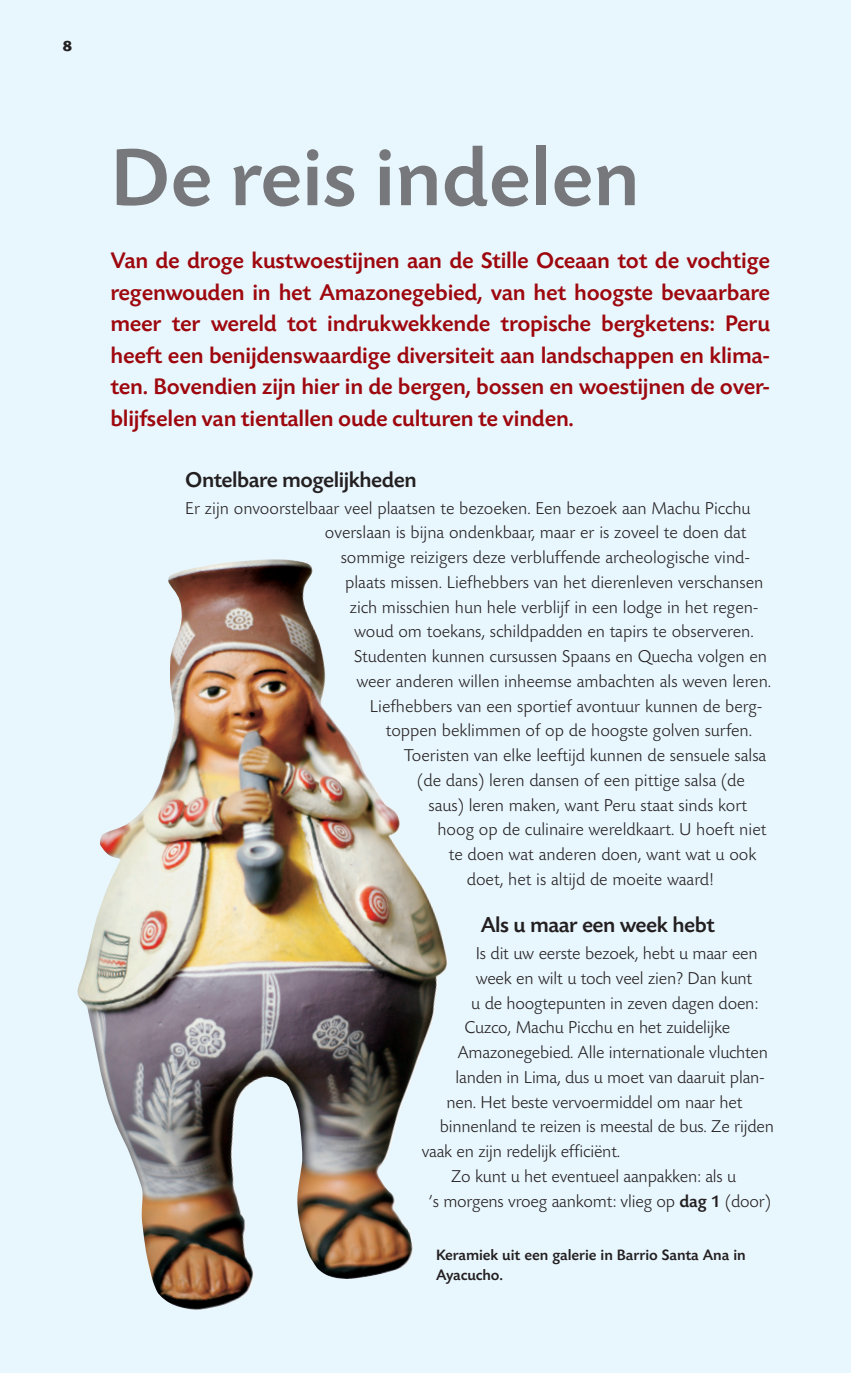
<style>
.page{position:relative;width:851px;height:1373px;background:#fff}
.page>*{position:absolute;margin:0;border:0;box-sizing:border-box;transform-origin:0 0}
.t1{font:500 85.5px "Today SBOP";color:#76787b}
.t2{font:500 23.62px/31.5px "Today SBOP";letter-spacing:-.01em;color:#9d070d;text-align:justify}
.t3{font:500 22.5px "Today SBOP";letter-spacing:-.02em;color:#231f20}
.t4{font:300 18px "Today SBOP";color:#231f20}
.t5{font:500 15.75px/20.2px "Today SBOP";letter-spacing:-.005em;color:#231f20}
.t6{font:700 15.75px "Today SBOP";color:#231f20}
.s1{font-weight:500}
</style>
<div class="page">
<div style="left:0;top:0;width:850px;height:1373px;background:#e8f6fd"></div>
<img style="left:77px;top:560px;width:354px;height:750px">
<p class="t6" style="left:63px;top:37px;width:11px">8</p>
<p class="t1" style="left:110px;top:132px;width:530px">De reis indelen</p>
<p class="t2" style="left:110px;top:246px;width:660px">Van de droge kustwoestijnen aan de Stille Oceaan tot de vochtige regenwouden in het Amazonegebied, van het hoogste bevaarbare meer ter wereld tot indrukwekkende tropische bergketens: Peru heeft een benijdenswaardige diversiteit aan landschappen en klima&shy;ten. Bovendien zijn hier in de bergen, bossen en woestijnen de over&shy;blijfselen van tientallen oude culturen te vinden.</p>
<p class="t3" style="left:185px;top:467px;width:233px">Ontelbare mogelijkheden</p>
<p class="t4" style="left:185px;top:498px;width:566px">Er zijn onvoorstelbaar veel plaatsen te bezoeken. Een bezoek aan Machu Picchu</p>
<p class="t4" style="left:325px;top:523px;width:423px">overslaan is bijna ondenkbaar, maar er is zoveel te doen dat</p>
<p class="t4" style="left:340px;top:548px;width:411px">sommige reizigers deze verbluffende archeologische vind-</p>
<p class="t4" style="left:345px;top:572px;width:419px">plaats missen. Liefhebbers van het dierenleven verschansen</p>
<p class="t4" style="left:349px;top:597px;width:410px">zich misschien hun hele verblijf in een lodge in het regen-</p>
<p class="t4" style="left:354px;top:622px;width:401px">woud om toekans, schildpadden en tapirs te observeren.</p>
<p class="t4" style="left:354px;top:647px;width:414px">Studenten kunnen cursussen Spaans en Quecha volgen en</p>
<p class="t4" style="left:356px;top:671px;width:416px">weer anderen willen inheemse ambachten als weven leren.</p>
<p class="t4" style="left:370px;top:696px;width:394px">Liefhebbers van een sportief avontuur kunnen de berg-</p>
<p class="t4" style="left:385px;top:721px;width:368px">toppen beklimmen of op de hoogste golven surfen.</p>
<p class="t4" style="left:403px;top:746px;width:364px">Toeristen van elke leeftijd kunnen de sensuele salsa</p>
<p class="t4" style="left:417px;top:770px;width:329px">(de dans) leren dansen of een pittige salsa (de</p>
<p class="t4" style="left:428px;top:795px;width:320px">saus) leren maken, want Peru staat sinds kort</p>
<p class="t4" style="left:437px;top:820px;width:330px">hoog op de culinaire wereldkaart. U hoeft niet</p>
<p class="t4" style="left:448px;top:845px;width:309px">te doen wat anderen doen, want wat u ook</p>
<p class="t4" style="left:466px;top:869px;width:248px">doet, het is altijd de moeite waard!</p>
<p class="t3" style="left:480px;top:913px;width:235px">Als u maar een week hebt</p>
<p class="t4" style="left:475px;top:944px;width:283px">Is dit uw eerste bezoek, hebt u maar een</p>
<p class="t4" style="left:475px;top:968px;width:278px">week en wilt u toch veel zien? Dan kunt</p>
<p class="t4" style="left:471px;top:993px;width:288px">u de hoogtepunten in zeven dagen doen:</p>
<p class="t4" style="left:464px;top:1018px;width:267px">Cuzco, Machu Picchu en het zuidelijke</p>
<p class="t4" style="left:457px;top:1043px;width:311px">Amazonegebied. Alle internationale vluchten</p>
<p class="t4" style="left:455px;top:1067px;width:311px">landen in Lima, dus u moet van daaruit plan-</p>
<p class="t4" style="left:446px;top:1092px;width:297px">nen. Het beste vervoermiddel om naar het</p>
<p class="t4" style="left:439px;top:1117px;width:335px">binnenland te reizen is meestal de bus. Ze rijden</p>
<p class="t4" style="left:421px;top:1142px;width:200px">vaak en zijn redelijk efficiënt.</p>
<p class="t4" style="left:451px;top:1166px;width:286px">Zo kunt u het eventueel aanpakken: als u</p>
<p class="t4" style="left:428px;top:1191px;width:343px">’s morgens vroeg aankomt: vlieg op <span class="s1">dag 1</span> (door)</p>
<p class="t5" style="left:436px;top:1245px;width:311px">Keramiek uit een galerie in Barrio Santa Ana in<br>Ayacucho.</p>
</div>
